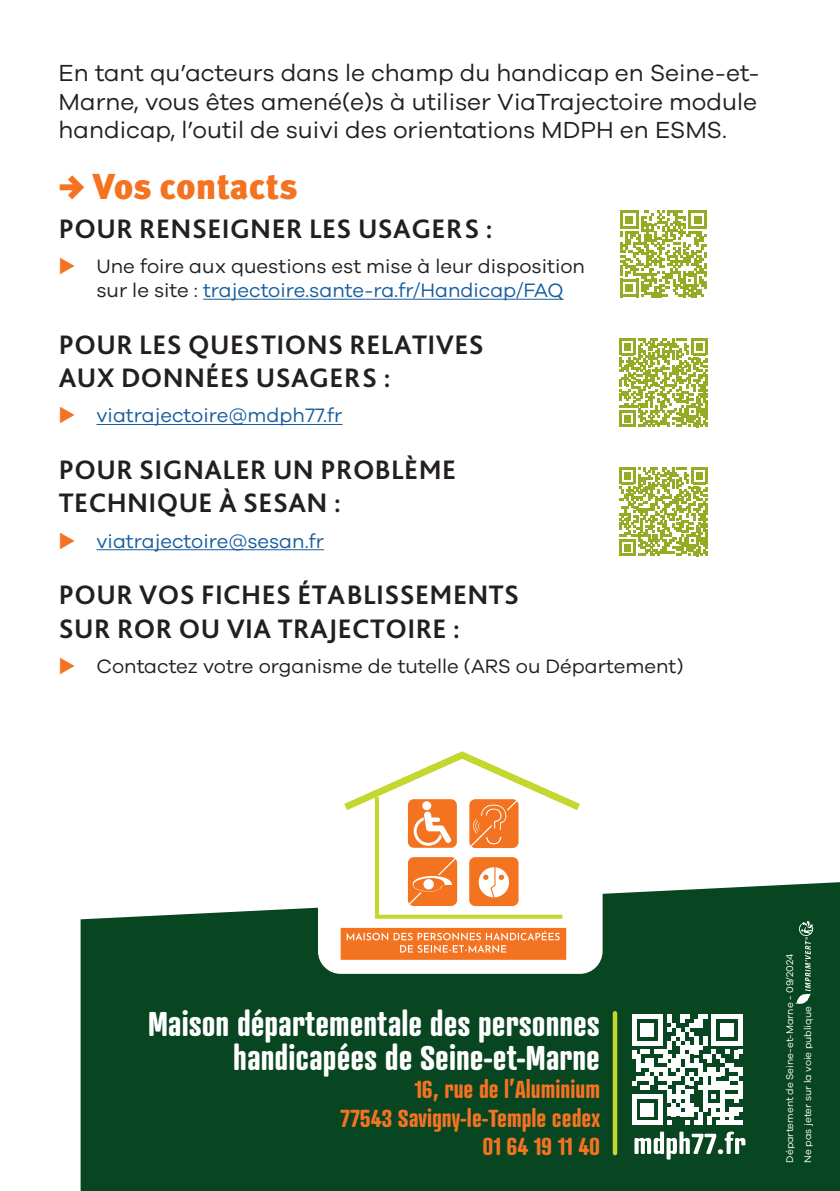
<style>
.page{position:relative;width:840px;height:1191px;background:#fff}
.page>*{position:absolute;margin:0;border:0;box-sizing:border-box;transform-origin:0 0}
.t1{font:900 36px "Meta Pro";letter-spacing:-.005em;color:#f47321}
.t2{font:700 33.2px/33.6px "Atrament";color:#fff;text-align:right}
.titre_2{font:700 28px/33.6px "Bliss Pro";letter-spacing:.015em;color:#231f20}
.t3{font:24px/28.8px "Galano Grotesque";color:#231f20;text-align:justify}
.t4{font:700 23.8px "Atrament";color:#f47321}
.t5{font:20px/24px "Galano Grotesque";color:#231f20}
.t6{font:20px "Galano Grotesque";color:#175d9e}
.t7{font:10px "Galano Grotesque";color:#fff}
.s1{font-family:"Galano Grotesque";font-weight:800}
.s2{color:#175d9e}
</style>
<div class="page">
<div style="left:81px;top:882px;width:758px;height:309px;background:#084521"></div>
<svg style="left:794px;top:921px;width:20px;height:83px"></svg>
<div style="left:318px;top:737px;width:284px;height:237px;background:#fff;border-radius:23px"></div>
<svg style="left:344px;top:751px;width:235px;height:167px"></svg>
<svg style="left:340px;top:928px;width:226px;height:31px"></svg>
<svg style="left:631px;top:1014px;width:111px;height:111px"></svg>
<div style="left:612px;top:1013px;width:5px;height:140px;background:#c1d72f"></div>
<svg style="left:634px;top:1131px;width:111px;height:28px"></svg>
<hr style="left:203px;top:299px;width:360px;height:1px;background:#175d9e">
<hr style="left:96px;top:424px;width:246px;height:1px;background:#175d9e">
<hr style="left:96px;top:549px;width:228px;height:1px;background:#175d9e">
<svg style="left:620px;top:210px;width:86px;height:87px"></svg>
<svg style="left:619px;top:338px;width:88px;height:89px"></svg>
<svg style="left:619px;top:467px;width:88px;height:89px"></svg>
<p class="t3" style="left:59px;top:57px;width:702px">En tant qu’acteurs dans le champ du handicap en Seine-et-Marne, vous êtes amené(e)s à utiliser ViaTrajectoire module handicap, l’outil de suivi des orientations MDPH en ESMS.</p>
<p class="t1" style="left:59px;top:157px;width:240px"><span class="s1">→</span> Vos contacts</p>
<p class="titre_2" style="left:59px;top:211px;width:435px">POUR RENSEIGNER LES USAGERS :</p>
<p class="t5" style="left:96px;top:254px;width:490px">Une foire aux questions est mise à leur disposition sur le site : <span class="s2">trajectoire.sante-ra.fr/Handicap/FAQ</span></p>
<p class="titre_2" style="left:59px;top:327px;width:426px">POUR LES QUESTIONS RELATIVES<br>AUX DONNÉES USAGERS :</p>
<p class="t6" style="left:96px;top:404px;width:247px">viatrajectoire@mdph77.fr</p>
<p class="titre_2" style="left:59px;top:452px;width:398px">POUR SIGNALER UN PROBLÈME<br>TECHNIQUE À SESAN :</p>
<p class="t6" style="left:96px;top:529px;width:229px">viatrajectoire@sesan.fr</p>
<p class="titre_2" style="left:59px;top:577px;width:461px">POUR VOS FICHES ÉTABLISSEMENTS<br>SUR ROR OU VIA TRAJECTOIRE :</p>
<p class="t5" style="left:96px;top:653px;width:588px">Contactez votre organisme de tutelle (ARS ou Département)</p>
<p class="t2" style="left:148px;top:1006px;width:453px">Maison départementale des personnes handicapées de Seine-et-Marne</p>
<p class="t4" style="left:414px;top:1074px;width:187px">16, rue de l’Aluminium</p>
<p class="t4" style="left:340px;top:1103px;width:261px">77543 Savigny-le-Temple cedex</p>
<p class="t4" style="left:482px;top:1131px;width:119px">01 64 19 11 40</p>
<p class="t7" style="left:783px;top:1162px;width:210px;rotate:-90deg">Département de Seine-et-Marne - 09/2024</p>
<p class="t7" style="left:801px;top:1162px;width:158px;rotate:-90deg">Ne pas jeter sur la voie publique</p>
</div>
